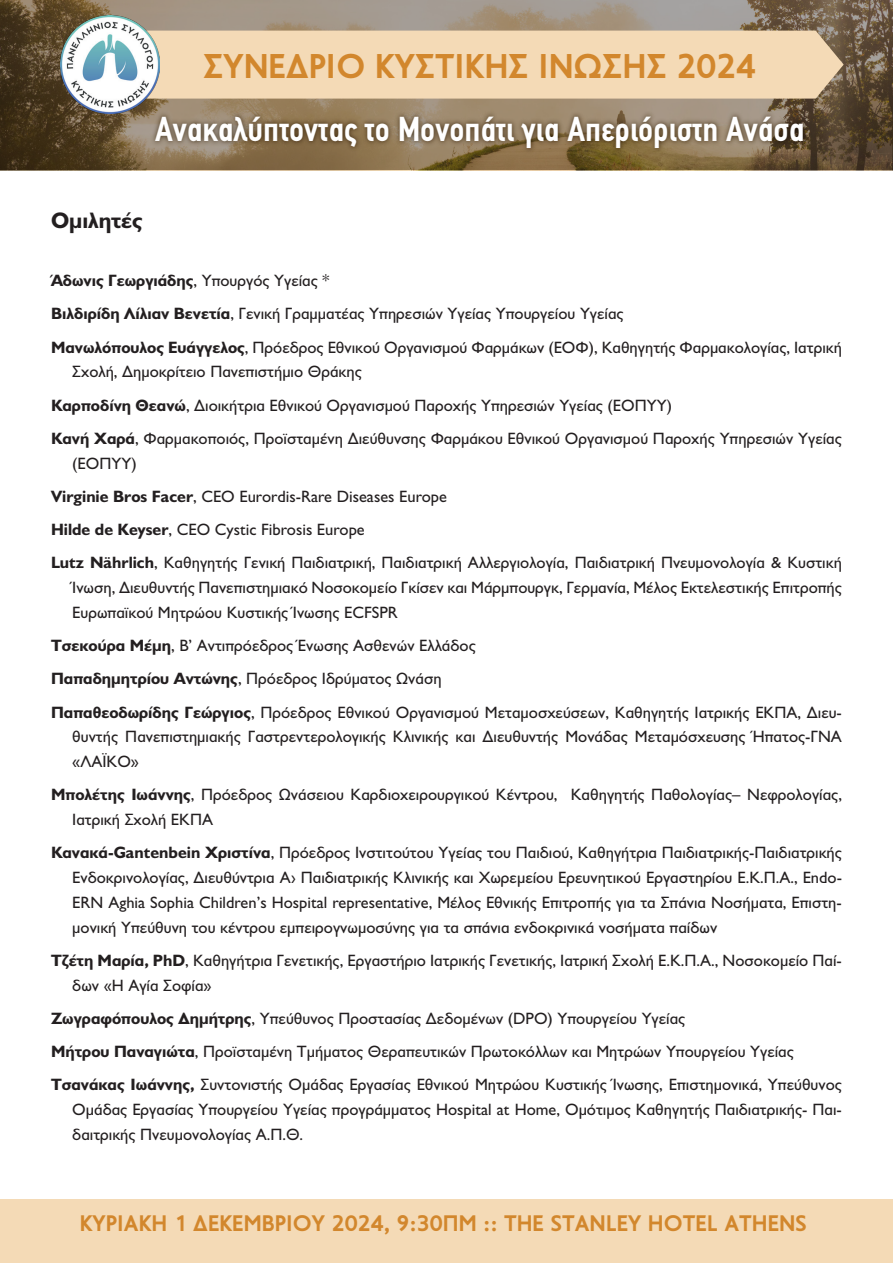
<style>
.page{position:relative;width:893px;height:1263px;background:#fff}
.page>*{position:absolute;margin:0;border:0;box-sizing:border-box;transform-origin:0 0}
.t1{font:700 34.8px "PF Din Text Condensed";color:#fff}
.t2{font:700 34.8px "PF Transport";color:#d2872d}
.t3{font:700 22.8px "PF Transport";color:#d2872d}
.t4{font:700 22.5px "Gill Sans Hel";color:#231f20}
.t5{font:16.5px/24.8px "Gill Sans Hel";color:#231f20}
.t6{font:700 16.5px "Gill Sans Hel";color:#231f20}
.s1{font-weight:400}
.s2{font-weight:700}
</style>
<div class="page">
<img style="left:0;top:0;width:893px;height:170px">
<div style="left:159px;top:31px;width:685px;height:68px;background:#f4dab6"></div>
<img style="left:61px;top:15px;width:98px;height:99px">
<div style="left:0;top:1199px;width:893px;height:64px;background:#f4dab6"></div>
<img style="left:147px;top:104px;width:665px;height:53px">
<h1 class="t2" style="left:203px;top:46px;width:554px">ΣΥΝΕ∆ΡΙΟ ΚΥΣΤΙΚΗΣ ΙΝΩΣΗΣ 2024</h1>
<h1 class="t1" style="left:155px;top:109px;width:651px">Ανακαλύπτοντας το Μονοπάτι για Απεριόριστη Ανάσα</h1>
<p class="t4" style="left:51px;top:207px;width:93px">Ομιλητές</p>
<p class="t6" style="left:51px;top:271px;width:280px">Άδωνις Γεωργιάδης<span class="s1">, Υπουργός Υγείας *</span></p>
<p class="t5" style="left:51px;top:302px;width:574px"><span class="s2">Βιλδιρίδη Λίλιαν Βενετία</span>, Γενική Γραμματέας Υπηρεσιών Υγείας Υπουργείου Υγείας</p>
<p class="t5" style="left:72px;top:335px;width:771px;text-indent:-21px"><span class="s2">Μανωλόπουλος Ευάγγελος</span>, Πρόεδρος Εθνικού Οργανισμού Φαρμάκων (ΕΟΦ), Καθηγητής Φαρμακολογίας, Ιατρική<br>Σχολή, Δημοκρίτειο Πανεπιστήμιο Θράκης</p>
<p class="t5" style="left:51px;top:393px;width:623px"><span class="s2">Καρποδίνη Θεανώ</span>, Διοικήτρια Εθνικού Οργανισμού Παροχής Υπηρεσιών Υγείας (ΕΟΠΥΥ)</p>
<p class="t5" style="left:72px;top:426px;width:771px;text-indent:-21px"><span class="s2">Κανή Χαρά</span>, Φαρμακοποιός, Προϊσταμένη Διεύθυνσης Φαρμάκου Εθνικού Οργανισμού Παροχής Υπηρεσιών Υγείας (ΕΟΠΥΥ)</p>
<p class="t5" style="left:51px;top:484px;width:398px"><span class="s2">Virginie Bros Facer</span>, CEO Eurordis-Rare Diseases Europe</p>
<p class="t5" style="left:51px;top:517px;width:315px"><span class="s2">Hilde de Keyser</span>, CEO Cystic Fibrosis Europe</p>
<p class="t5" style="left:72px;top:551px;width:771px;text-align:justify;text-indent:-21px"><span class="s2">Lutz Nährlich</span>, Καθηγητής Γενική Παιδιατρική, Παιδιατρική Αλλεργιολογία, Παιδιατρική Πνευμονολογία &amp; Κυστική Ίνωση, Διευθυντής Πανεπιστημιακό Νοσοκομείο Γκίσεν και Μάρμπουργκ, Γερμανία, Μέλος Εκτελεστικής Επιτροπής Ευρωπαϊκού Μητρώου Κυστικής Ίνωσης ECFSPR</p>
<p class="t5" style="left:51px;top:634px;width:426px"><span class="s2">Τσεκούρα Μέμη</span>, Β’ Αντιπρόεδρος Ένωσης Ασθενών Ελλάδος</p>
<p class="t5" style="left:51px;top:667px;width:392px"><span class="s2">Παπαδημητρίου Αντώνης</span>, Πρόεδρος Ιδρύματος Ωνάση</p>
<p class="t5" style="left:72px;top:700px;width:771px;text-align:justify;text-indent:-21px"><span class="s2">Παπαθεοδωρίδης Γεώργιος</span>, Πρόεδρος Εθνικού Οργανισμού Μεταμοσχεύσεων, Καθηγητής Ιατρικής ΕΚΠΑ, Διευ&shy;θυντής Πανεπιστημιακής Γαστρεντερολογικής Κλινικής και Διευθυντής Μονάδας Μεταμόσχευσης Ήπατος-ΓΝΑ «ΛΑΪΚΟ»</p>
<p class="t5" style="left:72px;top:783px;width:771px;text-indent:-21px"><span class="s2">Μπολέτης Ιωάννης</span>, Πρόεδρος Ωνάσειου Καρδιοχειρουργικού Κέντρου, Καθηγητής Παθολογίας– Νεφρολογίας,<br>Ιατρική Σχολή ΕΚΠΑ</p>
<p class="t5" style="left:72px;top:841px;width:771px;text-align:justify;text-indent:-21px"><span class="s2">Κανακά-Gantenbein Χριστίνα</span>, Πρόεδρος Ινστιτούτου Υγείας του Παιδιού, Καθηγήτρια Παιδιατρικής-Παιδιατρικής Ενδοκρινολογίας, Διευθύντρια Α› Παιδιατρικής Κλινικής και Χωρεμείου Ερευνητικού Εργαστηρίου Ε.Κ.Π.Α., Endo-ERN Aghia Sophia Children’s Hospital representative, Μέλος Εθνικής Επιτροπής για τα Σπάνια Νοσήματα, Επιστη&shy;μονική Υπεύθυνη του κέντρου εμπειρογνωμοσύνης για τα σπάνια ενδοκρινικά νοσήματα παίδων</p>
<p class="t5" style="left:72px;top:948px;width:771px;text-indent:-21px"><span class="s2">Τζέτη Μαρία, PhD</span>, Καθηγήτρια Γενετικής, Εργαστήριο Ιατρικής Γενετικής, Ιατρική Σχολή Ε.Κ.Π.Α., Νοσοκομείο Παί&shy;δων «Η Αγία Σοφία»</p>
<p class="t5" style="left:51px;top:1006px;width:636px"><span class="s2">Ζωγραφόπουλος Δημήτρης</span>, Υπεύθυνος Προστασίας Δεδομένων (DPO) Υπουργείου Υγείας</p>
<p class="t5" style="left:51px;top:1040px;width:744px"><span class="s2">Μήτρου Παναγιώτα</span>, Προϊσταμένη Τμήματος Θεραπευτικών Πρωτοκόλλων και Μητρώων Υπουργείου Υγείας</p>
<p class="t5" style="left:72px;top:1073px;width:771px;text-align:justify;text-indent:-21px"><span class="s2">Τσανάκας Ιωάννης,</span> Συντονιστής Ομάδας Εργασίας Εθνικού Μητρώου Κυστικής Ίνωσης, Επιστημονικά, Υπεύθυνος Ομάδας Εργασίας Υπουργείου Υγείας προγράμματος Hospital at Home, Ομότιμος Καθηγητής Παιδιατρικής- Παι&shy;δαιτρικής Πνευμονολογίας Α.Π.Θ.</p>
<h2 class="t3" style="left:80px;top:1210px;width:729px">ΚΥΡΙΑΚΗ 1 ∆ΕΚΕΜΒΡΙΟΥ 2024, 9:30ΠΜ :: THE STANLEY HOTEL ATHENS</h2>
</div>
